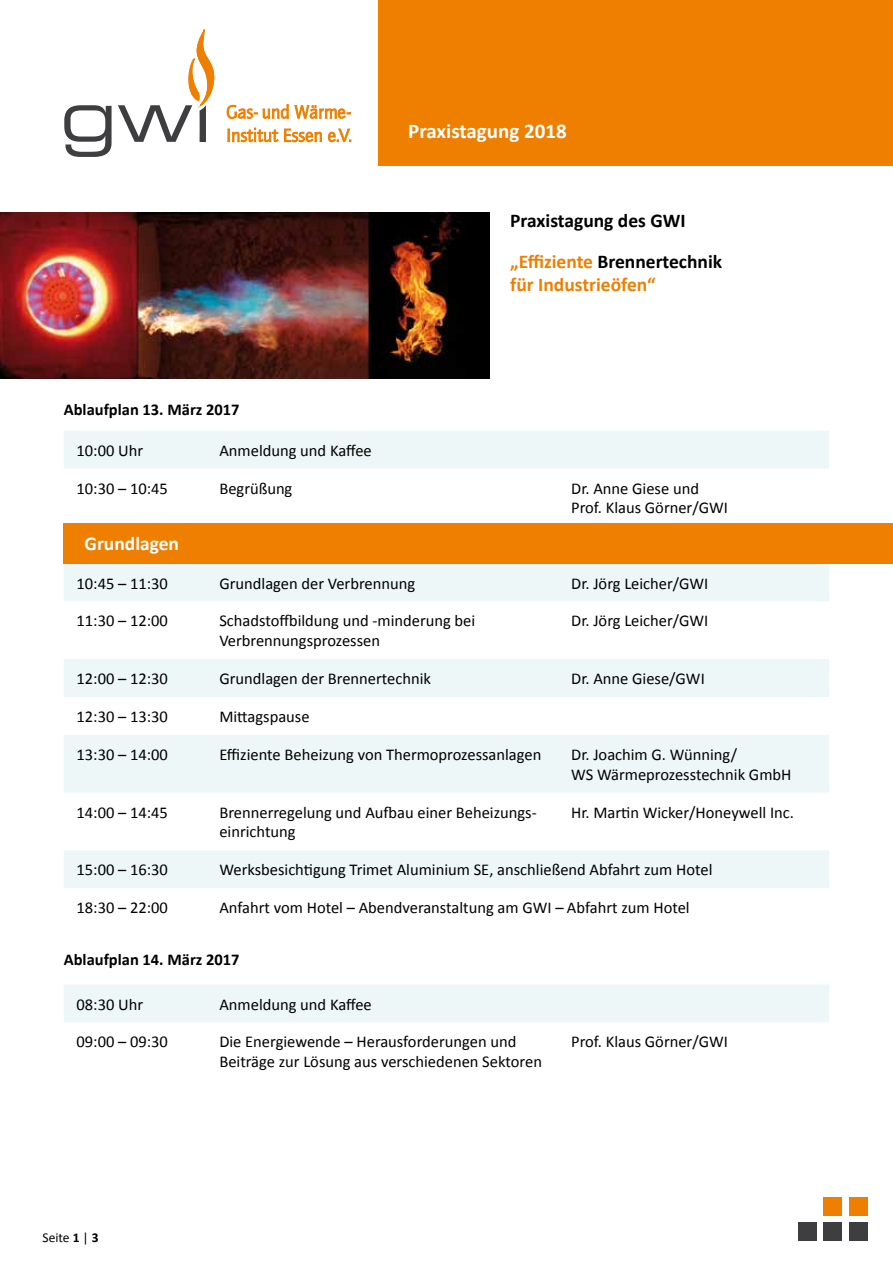
<style>
.page{position:relative;width:893px;height:1263px;background:#fff}
.page>*{position:absolute;margin:0;border:0;box-sizing:border-box;transform-origin:0 0}
.t1{font:700 21px "Calibri";color:#fff}
.t2{font:700 19.5px/40.3px "Calibri";color:#000}
.t3{font:700 19.5px "Calibri";color:#ee7f00}
.t4{font:700 19.5px "Calibri";color:#fff}
.t5{font:16.5px/19.8px "Calibri";color:#000}
.t6{font:700 16.5px "Calibri";color:#000}
.t7{font:13.5px "Calibri";color:#000}
.s1{color:#ee7f00}
.s2{font-weight:700}
</style>
<div class="page">
<div style="left:823px;top:1197px;width:19px;height:19px;background:#ee7f00"></div>
<div style="left:823px;top:1222px;width:19px;height:19px;background:#3e3d40"></div>
<div style="left:798px;top:1222px;width:18px;height:19px;background:#3e3d40"></div>
<div style="left:849px;top:1197px;width:18px;height:19px;background:#ee7f00"></div>
<div style="left:849px;top:1222px;width:18px;height:19px;background:#3e3d40"></div>
<div style="left:378px;top:0;width:515px;height:166px;background:#ee7f00"></div>
<svg style="left:227px;top:104px;width:124px;height:38px"></svg>
<svg style="left:64px;top:105px;width:48px;height:52px"></svg>
<svg style="left:118px;top:29px;width:97px;height:113px"></svg>
<img style="left:0;top:213px;width:489px;height:165px">
<svg style="left:64px;top:563px;width:765px;height:325px;fill:#edf7f7"></svg>
<div style="left:64px;top:985px;width:765px;height:37px;background:#edf7f7"></div>
<div style="left:64px;top:431px;width:765px;height:37px;background:#edf7f7"></div>
<div style="left:63px;top:523px;width:830px;height:40px;background:#ee7f00"></div>
<p class="t1" style="left:408px;top:117px;width:160px">Praxistagung 2018</p>
<p class="t6" style="left:64px;top:399px;width:177px">Ablaufplan 13. März 2017</p>
<p class="t2" style="left:510px;top:201px;width:213px">Praxistagung des GWI <span class="s1">„Effiziente</span> Brennertechnik</p>
<p class="t3" style="left:510px;top:272px;width:147px">für Industrieöfen“</p>
<p class="t5" style="left:77px;top:440px;width:68px">10:00 Uhr</p>
<p class="t5" style="left:219px;top:440px;width:154px">Anmeldung und Kaffee</p>
<p class="t5" style="left:77px;top:478px;width:93px">10:30 – 10:45</p>
<p class="t5" style="left:219px;top:478px;width:75px">Begrüßung</p>
<p class="t5" style="left:571px;top:478px;width:158px">Dr. Anne Giese und<br>Prof. Klaus Görner/GWI</p>
<p class="t4" style="left:85px;top:531px;width:96px">Grundlagen</p>
<p class="t5" style="left:77px;top:573px;width:93px">10:45 – 11:30</p>
<p class="t5" style="left:219px;top:573px;width:197px">Grundlagen der Verbrennung</p>
<p class="t5" style="left:571px;top:573px;width:139px">Dr. Jörg Leicher/GWI</p>
<p class="t5" style="left:77px;top:611px;width:93px">11:30 – 12:00</p>
<p class="t5" style="left:219px;top:611px;width:257px">Schadstoffbildung und -minderung bei<br>Verbrennungsprozessen</p>
<p class="t5" style="left:571px;top:611px;width:139px">Dr. Jörg Leicher/GWI</p>
<p class="t5" style="left:77px;top:669px;width:93px">12:00 – 12:30</p>
<p class="t5" style="left:219px;top:669px;width:213px">Grundlagen der Brennertechnik</p>
<p class="t5" style="left:571px;top:669px;width:135px">Dr. Anne Giese/GWI</p>
<p class="t5" style="left:77px;top:707px;width:93px">12:30 – 13:30</p>
<p class="t5" style="left:219px;top:707px;width:92px">Mittagspause</p>
<p class="t5" style="left:77px;top:745px;width:93px">13:30 – 14:00</p>
<p class="t5" style="left:219px;top:745px;width:323px">Effiziente Beheizung von Thermoprozessanlagen</p>
<p class="t5" style="left:571px;top:745px;width:222px">Dr. Joachim G. Wünning/<br>WS Wärmeprozesstechnik GmbH</p>
<p class="t5" style="left:77px;top:802px;width:93px">14:00 – 14:45</p>
<p class="t5" style="left:219px;top:802px;width:319px">Brennerregelung und Aufbau einer Beheizungs&shy;einrichtung</p>
<p class="t5" style="left:571px;top:802px;width:224px">Hr. Martin Wicker/Honeywell Inc.</p>
<p class="t5" style="left:77px;top:860px;width:93px">15:00 – 16:30</p>
<p class="t5" style="left:219px;top:860px;width:495px">Werksbesichtigung Trimet Aluminium SE, anschließend Abfahrt zum Hotel</p>
<p class="t5" style="left:77px;top:898px;width:93px">18:30 – 22:00</p>
<p class="t5" style="left:219px;top:898px;width:472px">Anfahrt vom Hotel – Abendveranstaltung am GWI – Abfahrt zum Hotel</p>
<p class="t6" style="left:64px;top:949px;width:177px">Ablaufplan 14. März 2017</p>
<p class="t5" style="left:77px;top:994px;width:68px">08:30 Uhr</p>
<p class="t5" style="left:219px;top:994px;width:154px">Anmeldung und Kaffee</p>
<p class="t5" style="left:77px;top:1032px;width:93px">09:00 – 09:30</p>
<p class="t5" style="left:219px;top:1032px;width:324px">Die Energiewende – Herausforderungen und<br>Beiträge zur Lösung aus verschiedenen Sektoren</p>
<p class="t5" style="left:571px;top:1032px;width:158px">Prof. Klaus Görner/GWI</p>
<p class="t7" style="left:43px;top:1228px;width:58px">Seite <span class="s2">1</span> | <span class="s2">3</span></p>
</div>
